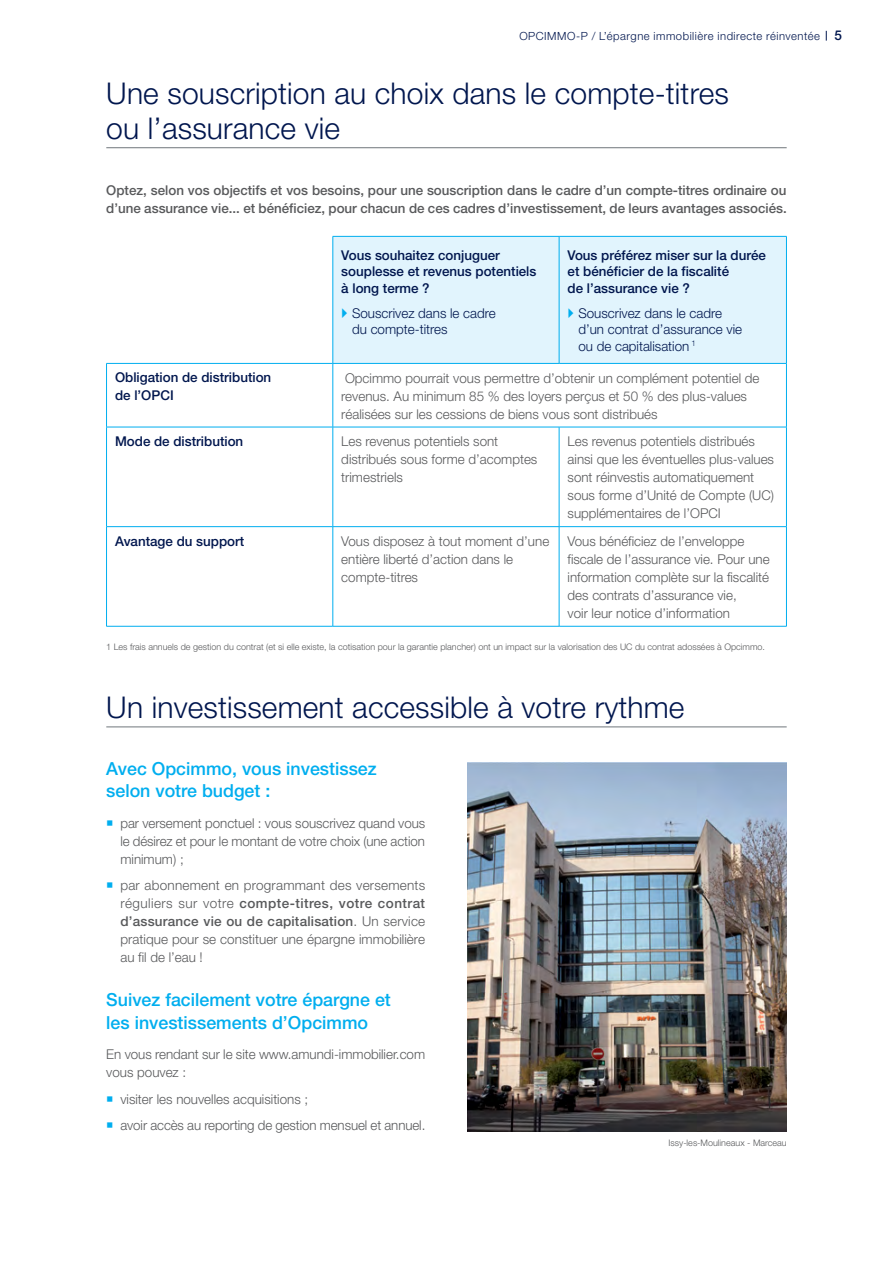
<style>
.page{position:relative;width:893px;height:1263px;background:#fff}
.page>*{position:absolute;margin:0;border:0;box-sizing:border-box;transform-origin:0 0}
.t1{font:300 30px/34.5px "Helvetica Neue LT";letter-spacing:.005em;color:#00164e}
.t2{font:500 18px/22.5px "Helvetica Neue LT";color:#00aeef}
.t3{font:300 13.5px/18px "Helvetica Neue LT";color:#58595b}
.t4{font:500 13.5px/16.5px "Helvetica Neue LT";color:#00164e}
.t5{font:500 13.5px/18px "Helvetica Neue LT";color:#58595b}
.t6{font:300 13.5px/16.5px "Helvetica Neue LT";color:#00164e}
.t7{font:300 11.25px "Helvetica Neue LT";letter-spacing:.045em;color:#00164e}
.t8{font:300 9px "Helvetica Neue LT Std";color:#58595b}
.s1{font-weight:500;font-size:13.5px}
.s2{color:#00aeef}
.s3{font-weight:500}
</style>
<div class="page">
<hr style="left:106px;top:147px;width:681px;height:1px;background:#6f767b">
<hr style="left:106px;top:726px;width:681px;height:1px;background:#6f767b">
<div style="left:334px;top:237px;width:452px;height:126px;background:#e1f4fd"></div>
<hr style="left:333px;top:236px;width:226px;height:1px;background:#00aeef">
<hr style="left:333px;top:237px;width:1px;height:126px;background:#00aeef">
<hr style="left:559px;top:236px;width:228px;height:1px;background:#00aeef">
<hr style="left:559px;top:237px;width:1px;height:126px;background:#00aeef">
<hr style="left:786px;top:237px;width:1px;height:126px;background:#00aeef">
<hr style="left:106px;top:363px;width:227px;height:1px;background:#00aeef">
<hr style="left:106px;top:364px;width:1px;height:63px;background:#00aeef">
<hr style="left:333px;top:363px;width:226px;height:1px;background:#00aeef">
<hr style="left:333px;top:364px;width:1px;height:63px;background:#00aeef">
<hr style="left:559px;top:363px;width:228px;height:1px;background:#00aeef">
<hr style="left:786px;top:364px;width:1px;height:63px;background:#00aeef">
<hr style="left:106px;top:427px;width:227px;height:1px;background:#00aeef">
<hr style="left:106px;top:427px;width:1px;height:99px;background:#00aeef">
<hr style="left:333px;top:427px;width:226px;height:1px;background:#00aeef">
<hr style="left:333px;top:427px;width:1px;height:99px;background:#00aeef">
<hr style="left:559px;top:427px;width:228px;height:1px;background:#00aeef">
<hr style="left:559px;top:427px;width:1px;height:99px;background:#00aeef">
<hr style="left:786px;top:427px;width:1px;height:99px;background:#00aeef">
<hr style="left:106px;top:526px;width:227px;height:1px;background:#00aeef">
<hr style="left:106px;top:527px;width:1px;height:99px;background:#00aeef">
<hr style="left:333px;top:526px;width:226px;height:1px;background:#00aeef">
<hr style="left:333px;top:527px;width:1px;height:99px;background:#00aeef">
<hr style="left:559px;top:526px;width:228px;height:1px;background:#00aeef">
<hr style="left:559px;top:527px;width:1px;height:99px;background:#00aeef">
<hr style="left:786px;top:527px;width:1px;height:99px;background:#00aeef">
<hr style="left:106px;top:626px;width:227px;height:1px;background:#00aeef">
<hr style="left:333px;top:626px;width:226px;height:1px;background:#00aeef">
<hr style="left:559px;top:626px;width:228px;height:1px;background:#00aeef">
<img style="left:468px;top:762px;width:319px;height:369px">
<svg style="left:342px;top:308px;width:5px;height:10px"></svg>
<svg style="left:569px;top:308px;width:5px;height:10px"></svg>
<p class="t7" style="left:519px;top:29px;width:324px">OPCIMMO-P / L’épargne immobilière indirecte réinventée <span class="s1">5</span></p>
<h1 class="t1" style="left:106px;top:76px;width:624px">Une souscription au choix dans le compte-titres ou l’assurance vie</h1>
<p class="t5" style="left:106px;top:181px;width:682px">Optez, selon vos objectifs et vos besoins, pour une souscription dans le cadre d’un compte-titres ordinaire ou d’une assurance vie... et bénéficiez, pour chacun de ces cadres d’investissement, de leurs avantages associés.</p>
<p class="t4" style="left:341px;top:246px;width:197px">Vous souhaitez conjuguer souplesse et revenus potentiels à long terme ?</p>
<p class="t6" style="left:352px;top:304px;width:145px">Souscrivez dans le cadre du compte-titres</p>
<p class="t4" style="left:568px;top:246px;width:200px">Vous préférez miser sur la durée et bénéficier de la fiscalité<br>de l’assurance vie ?</p>
<p class="t6" style="left:578px;top:304px;width:165px">Souscrivez dans le cadre d’un contrat d’assurance vie ou de capitalisation <sup>1</sup></p>
<p class="t4" style="left:115px;top:368px;width:158px;line-height:18px">Obligation de distribution de l’OPCI</p>
<p class="t3" style="left:341px;top:368px;width:420px">Opcimmo pourrait vous permettre d’obtenir un complément potentiel de revenus. Au minimum 85 % des loyers perçus et 50 % des plus-values réalisées sur les cessions de biens vous sont distribués</p>
<p class="t4" style="left:115px;top:433px;width:130px">Mode de distribution</p>
<p class="t3" style="left:341px;top:432px;width:198px">Les revenus potentiels sont distribués sous forme d’acomptes trimestriels</p>
<p class="t3" style="left:568px;top:432px;width:208px">Les revenus potentiels distribués ainsi que les éventuelles plus-values sont réinvestis automatiquement sous forme d’Unité de Compte (UC) supplémentaires de l’OPCI</p>
<p class="t4" style="left:115px;top:532px;width:131px">Avantage du support</p>
<p class="t3" style="left:341px;top:532px;width:209px">Vous disposez à tout moment d’une entière liberté d’action dans le compte-titres</p>
<p class="t3" style="left:568px;top:532px;width:204px">Vous bénéficiez de l’enveloppe fiscale de l’assurance vie. Pour une information complète sur la fiscalité des contrats d’assurance vie,<br>voir leur notice d’information</p>
<p class="t8" style="left:106px;top:641px;width:660px">1 Les frais annuels de gestion du contrat (et si elle existe, la cotisation pour la garantie plancher) ont un impact sur la valorisation des UC du contrat adossées à Opcimmo.</p>
<h1 class="t1" style="left:106px;top:689px;width:580px">Un investissement accessible à votre rythme</h1>
<h2 class="t2" style="left:106px;top:757px;width:272px">Avec Opcimmo, vous investissez selon votre budget :</h2>
<p class="t3" style="left:120px;top:814px;width:306px;text-align:justify;text-indent:-14px"><span class="s2">○</span> par versement ponctuel : vous souscrivez quand vous le désirez et pour le montant de votre choix (une action minimum) ;</p>
<p class="t3" style="left:120px;top:876px;width:306px;text-align:justify;text-indent:-14px"><span class="s2">○</span> par abonnement en programmant des versements réguliers sur votre <span class="s3">compte-titres, votre contrat d’assurance vie ou de capitalisation</span>. Un service pratique pour se constituer une épargne immobilière au fil de l’eau !</p>
<h2 class="t2" style="left:106px;top:988px;width:286px">Suivez facilement votre épargne et les investissements d’Opcimmo</h2>
<p class="t3" style="left:106px;top:1045px;width:320px">En vous rendant sur le site www.amundi-immobilier.com vous pouvez :</p>
<p class="t3" style="left:106px;top:1090px;width:203px"><span class="s2">○</span> visiter les nouvelles acquisitions ;</p>
<p class="t3" style="left:106px;top:1116px;width:321px"><span class="s2">○</span> avoir accès au reporting de gestion mensuel et annuel.</p>
<p class="t8" style="left:668px;top:1137px;width:120px">Issy-les-Moulineaux - Marceau</p>
</div>
